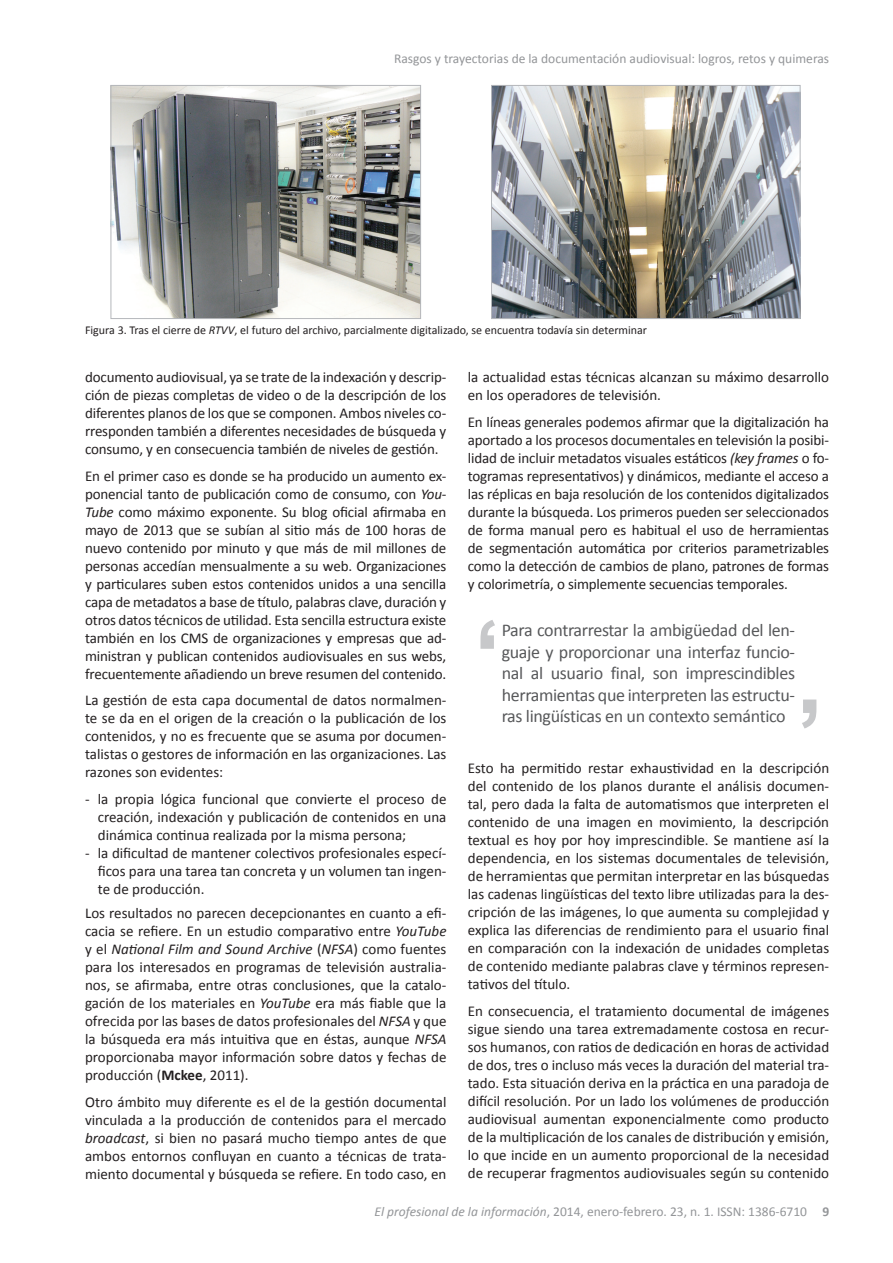
<style>
.page{position:relative;width:893px;height:1263px;background:#fff}
.page>*{position:absolute;margin:0;border:0;box-sizing:border-box;transform-origin:0 0}
.t1{font:18px/21.6px "Calibri";letter-spacing:-.02em;color:#57585a;text-align:justify}
.t2{font:15px/18px "Calibri";color:#231f20;text-align:justify}
.t3{font:13.5px "Calibri";color:#939598}
.t4{font:12px "Calibri";color:#231f20}
.s1{font-style:italic}
.s2{font-weight:700}
</style>
<div class="page">
<img style="left:113px;top:87px;width:306px;height:230px">
<div style="left:111px;top:85px;width:310px;height:234px;border:1px solid #b5b7bb"></div>
<img style="left:493px;top:87px;width:305px;height:230px">
<div style="left:491px;top:85px;width:309px;height:234px;border:1px solid #b5b7bb"></div>
<svg style="left:802px;top:699px;width:14px;height:29px"></svg>
<svg style="left:480px;top:620px;width:15px;height:29px"></svg>
<p class="t3" style="left:394px;top:50px;width:437px">Rasgos y trayectorias de la documentación audiovisual: logros, retos y quimeras</p>
<p class="t4" style="left:85px;top:323px;width:564px">Figura 3. Tras el cierre de <span class="s1">RTVV</span>, el futuro del archivo, parcialmente digitalizado, se encuentra todavía sin determinar</p>
<p class="t2" style="left:85px;top:368px;width:363px">documento audiovisual, ya se trate de la indexación y descrip&shy;ción de piezas completas de video o de la descripción de los diferentes planos de los que se componen. Ambos niveles co&shy;rresponden también a diferentes necesidades de búsqueda y consumo, y en consecuencia también de niveles de gestión.</p>
<p class="t2" style="left:85px;top:467px;width:363px">En el primer caso es donde se ha producido un aumento ex&shy;ponencial tanto de publicación como de consumo, con <span class="s1">You-Tube</span> como máximo exponente. Su blog oficial afirmaba en mayo de 2013 que se subían al sitio más de 100 horas de nuevo contenido por minuto y que más de mil millones de personas accedían mensualmente a su web. Organizaciones y particulares suben estos contenidos unidos a una sencilla capa de metadatos a base de título, palabras clave, duración y otros datos técnicos de utilidad. Esta sencilla estructura existe también en los CMS de organizaciones y empresas que ad&shy;ministran y publican contenidos audiovisuales en sus webs, frecuentemente añadiendo un breve resumen del contenido.</p>
<p class="t2" style="left:85px;top:691px;width:363px">La gestión de esta capa documental de datos normalmen&shy;te se da en el origen de la creación o la publicación de los contenidos, y no es frecuente que se asuma por documen&shy;talistas o gestores de información en las organizaciones. Las razones son evidentes:</p>
<p class="t2" style="left:98px;top:790px;width:350px;text-indent:-13px">- la propia lógica funcional que convierte el proceso de creación, indexación y publicación de contenidos en una dinámica continua realizada por la misma persona;</p>
<p class="t2" style="left:98px;top:844px;width:350px;text-indent:-13px">- la dificultad de mantener colectivos profesionales especí&shy;ficos para una tarea tan concreta y un volumen tan ingen&shy;te de producción.</p>
<p class="t2" style="left:85px;top:904px;width:363px">Los resultados no parecen decepcionantes en cuanto a efi&shy;cacia se refiere. En un estudio comparativo entre <span class="s1">YouTube </span>y el <span class="s1">National Film and Sound Archive</span> (<span class="s1">NFSA</span>) como fuentes para los interesados en programas de televisión australia&shy;nos, se afirmaba, entre otras conclusiones, que la catalo&shy;gación de los materiales en <span class="s1">YouTube</span> era más fiable que la ofrecida por las bases de datos profesionales del <span class="s1">NFSA</span> y que la búsqueda era más intuitiva que en éstas, aunque <span class="s1">NFSA </span>proporcionaba mayor información sobre datos y fechas de producción (<span class="s2">Mckee</span>, 2011).</p>
<p class="t2" style="left:85px;top:1093px;width:363px">Otro ámbito muy diferente es el de la gestión documental vinculada a la producción de contenidos para el mercado <span class="s1">broadcast</span>, si bien no pasará mucho tiempo antes de que ambos entornos confluyan en cuanto a técnicas de trata&shy;miento documental y búsqueda se refiere. En todo caso, en</p>
<p class="t2" style="left:468px;top:368px;width:363px">la actualidad estas técnicas alcanzan su máximo desarrollo en los operadores de televisión.</p>
<p class="t2" style="left:468px;top:413px;width:363px">En líneas generales podemos afirmar que la digitalización ha aportado a los procesos documentales en televisión la posibi&shy;lidad de incluir metadatos visuales estáticos <span class="s1">(key frames</span> o fo&shy;togramas representativos) y dinámicos, mediante el acceso a las réplicas en baja resolución de los contenidos digitalizados durante la búsqueda. Los primeros pueden ser seleccionados de forma manual pero es habitual el uso de herramientas de segmentación automática por criterios parametrizables como la detección de cambios de plano, patrones de formas y colorimetría, o simplemente secuencias temporales.</p>
<p class="t1" style="left:502px;top:619px;width:295px">Para contrarrestar la ambigüedad del len&shy;guaje y proporcionar una interfaz funcio&shy;nal al usuario final, son imprescindibles herramientas que interpreten las estructu&shy;ras lingüísticas en un contexto semántico</p>
<p class="t2" style="left:468px;top:759px;width:363px">Esto ha permitido restar exhaustividad en la descripción del contenido de los planos durante el análisis documen&shy;tal, pero dada la falta de automatismos que interpreten el contenido de una imagen en movimiento, la descripción textual es hoy por hoy imprescindible. Se mantiene así la dependencia, en los sistemas documentales de televisión, de herramientas que permitan interpretar en las búsquedas las cadenas lingüísticas del texto libre utilizadas para la des&shy;cripción de las imágenes, lo que aumenta su complejidad y explica las diferencias de rendimiento para el usuario final en comparación con la indexación de unidades completas de contenido mediante palabras clave y términos represen&shy;tativos del título.</p>
<p class="t2" style="left:468px;top:1002px;width:363px">En consecuencia, el tratamiento documental de imágenes sigue siendo una tarea extremadamente costosa en recur&shy;sos humanos, con ratios de dedicación en horas de actividad de dos, tres o incluso más veces la duración del material tra&shy;tado. Esta situación deriva en la práctica en una paradoja de difícil resolución. Por un lado los volúmenes de producción audiovisual aumentan exponencialmente como producto de la multiplicación de los canales de distribución y emisión, lo que incide en un aumento proporcional de la necesidad de recuperar fragmentos audiovisuales según su contenido</p>
<p class="t3" style="left:375px;top:1203px;width:456px"><span class="s1">El profesional de la información</span>, 2014, enero-febrero. 23, n. 1. ISSN: 1386-6710 <span class="s2">9</span></p>
</div>
